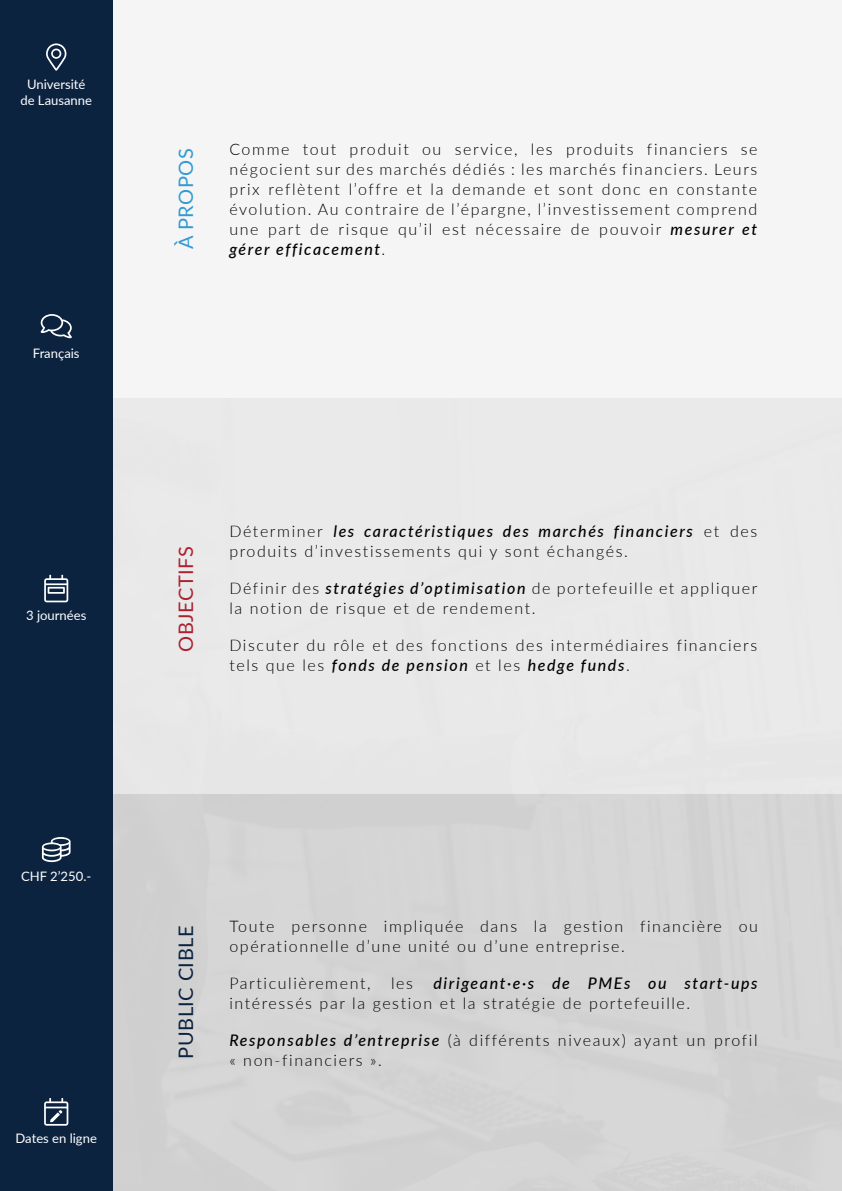
<style>
.page{position:relative;width:842px;height:1191px;background:#fff}
.page>*{position:absolute;margin:0;border:0;box-sizing:border-box;transform-origin:0 0}
.t1{font:20px "Lato";letter-spacing:.025em;color:#0c2340}
.t2{font:20px "Lato";letter-spacing:.025em;color:#ac2131}
.t3{font:20px "Lato";letter-spacing:.015em;color:#329bd3}
.t4{font:300 16px/20px "Lato";letter-spacing:.1em;color:#000}
.t5{font:italic 500 16px "Lato";letter-spacing:.1em;color:#000}
.t6{font:13px/16.4px "Lato";color:#fff;text-align:center}
.s1{font-weight:500;font-style:italic}
</style>
<div class="page">
<div style="left:0;top:0;width:842px;height:398px;background:#f5f5f5"></div>
<div style="left:0;top:0;width:113px;height:1191px;background:#0c2340"></div>
<svg style="left:46px;top:43px;width:20px;height:28px"></svg>
<svg style="left:42px;top:837px;width:29px;height:25px"></svg>
<svg style="left:44px;top:1098px;width:24px;height:27px"></svg>
<svg style="left:41px;top:314px;width:31px;height:24px"></svg>
<svg style="left:44px;top:575px;width:24px;height:27px"></svg>
<p class="t6" style="left:20px;top:75px;width:73px">Université de Lausanne</p>
<p class="t6" style="left:33px;top:344px;width:48px">Français</p>
<p class="t6" style="left:26px;top:607px;width:62px">3 journées</p>
<p class="t3" style="left:174px;top:249px;width:103px;rotate:-90deg">À PROPOS</p>
<p class="t4" style="left:229px;top:139px;width:530px;text-align:justify">Comme tout produit ou service, les produits financiers se négocient sur des marchés dédiés : les marchés financiers. Leurs prix reflètent l’offre et la demande et sont donc en constante évolution. Au contraire de l’épargne, l’investissement comprend une part de risque qu’il est nécessaire de pouvoir <span class="s1">mesurer et gérer efficacement</span>.</p>
<p class="t2" style="left:174px;top:652px;width:107px;rotate:-90deg">OBJECTIFS</p>
<p class="t4" style="left:229px;top:521px;width:529px">Déterminer <span class="s1">les caractéristiques des marchés financiers</span> et des produits d’investissements qui y sont échangés.</p>
<p class="t4" style="left:229px;top:578px;width:530px">Définir des <span class="s1">stratégies d’optimisation</span> de portefeuille et appliquer la notion de risque et de rendement.</p>
<p class="t4" style="left:229px;top:635px;width:529px">Discuter du rôle et des fonctions des intermédiaires financiers tels que les <span class="s1">fonds de pension</span> et les <span class="s1">hedge funds</span>.</p>
<p class="t6" style="left:21px;top:868px;width:72px">CHF 2’250.-</p>
<p class="t6" style="left:16px;top:1130px;width:83px">Dates en ligne</p>
<p class="t1" style="left:174px;top:1058px;width:134px;rotate:-90deg">PUBLIC CIBLE</p>
<p class="t4" style="left:229px;top:915px;width:530px">Toute personne impliquée dans la gestion financière ou opérationnelle d’une unité ou d’une entreprise.</p>
<p class="t4" style="left:229px;top:972px;width:143px">Particulièrement,</p>
<p class="t4" style="left:391px;top:972px;width:23px">les</p>
<p class="t5" style="left:433px;top:972px;width:326px">dirigeant·e·s de PMEs ou start-ups</p>
<p class="t4" style="left:229px;top:992px;width:462px">intéressés par la gestion et la stratégie de portefeuille.</p>
<p class="t4" style="left:229px;top:1029px;width:530px"><span class="s1">Responsables d’entreprise</span> (à différents niveaux) ayant un profil « non-financiers ».</p>
</div>
